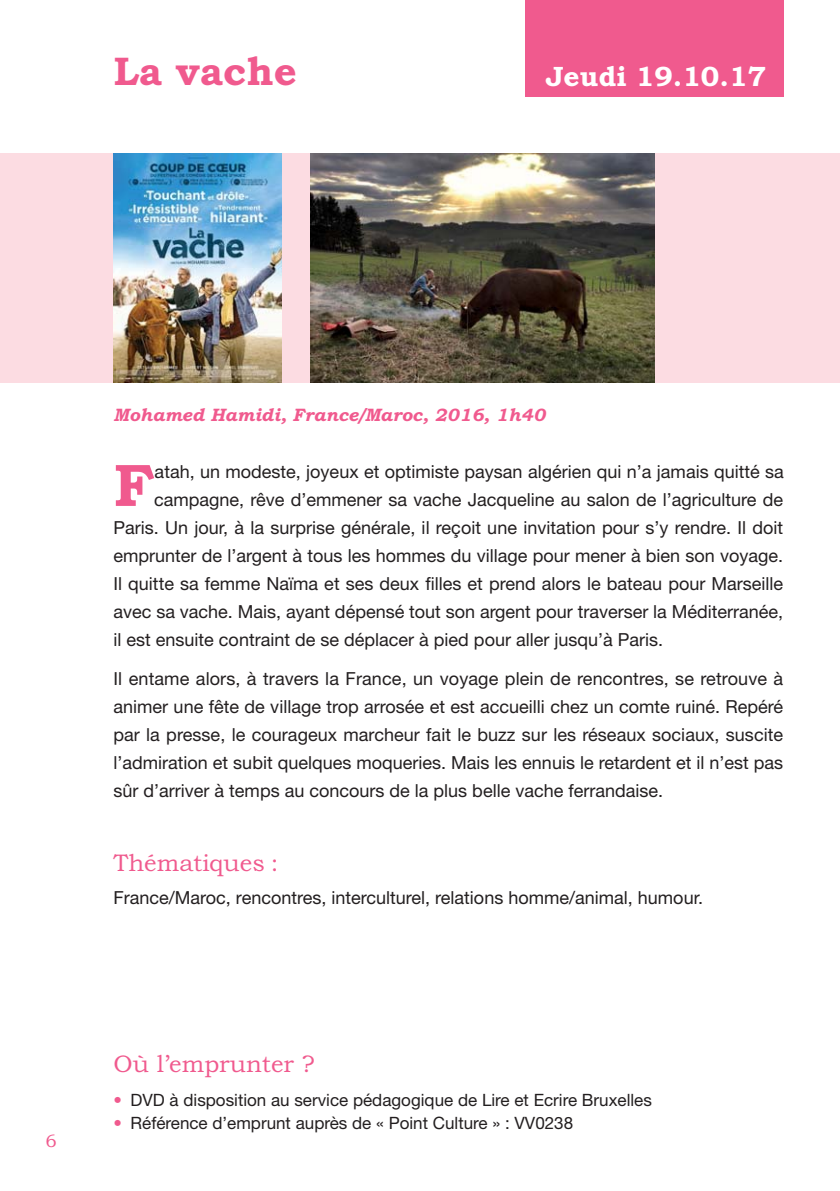
<style>
.page{position:relative;width:840px;height:1191px;background:#fff}
.page>*{position:absolute;margin:0;border:0;box-sizing:border-box;transform-origin:0 0}
.t1{font:700 60px "Bookman Old Style";color:#f05a8e}
.t2{font:700 40px "Bookman Old Style";color:#f05a8e}
.t3{font:700 28px "Bookman Old Style";color:#fff}
.t4{font:24px "Bookman Old Style";color:#f05a8e}
.t5{font:18px/28px "Helvetica Neue LT Std";color:#231f20;text-align:justify}
.t6{font:italic 700 18px "Bookman Old Style";color:#f05a8e}
.t7{font:18px "Bookman Old Style";color:#f05a8e}
.t8{font:17px "Helvetica Neue LT Std";color:#231f20}
.s1{color:#f05a8e}
</style>
<div class="page">
<div style="left:0;top:153px;width:839px;height:230px;background:#fcdce2"></div>
<div style="left:524px;top:0;width:258px;height:96px;background:#f05a8e"></div>
<hr style="left:839px;top:153px;width:1px;height:230px;background:#fcdce2">
<img style="left:310px;top:153px;width:344px;height:229px">
<img style="left:113px;top:153px;width:168px;height:230px">
<h2 class="t2" style="left:113px;top:57px;width:185px">La vache</h2>
<h3 class="t3" style="left:545px;top:66px;width:222px">Jeudi 19.10.17</h3>
<p class="t6" style="left:113px;top:408px;width:433px">Mohamed Hamidi, France/Maroc, 2016, 1h40</p>
<h1 class="t1" style="left:113px;top:463px;width:42px">F</h1>
<p class="t5" style="left:154px;top:459px;width:630px">atah, un modeste, joyeux et optimiste paysan algérien qui n’a jamais quitté sa</p>
<p class="t5" style="left:154px;top:487px;width:630px">campagne, rêve d’emmener sa vache Jacqueline au salon de l’agriculture de</p>
<p class="t5" style="left:113px;top:515px;width:670px">Paris. Un jour, à la surprise générale, il reçoit une invitation pour s’y rendre. Il doit</p>
<p class="t5" style="left:113px;top:543px;width:670px">emprunter de l’argent à tous les hommes du village pour mener à bien son voyage.</p>
<p class="t5" style="left:113px;top:571px;width:670px">Il quitte sa femme Naïma et ses deux filles et prend alors le bateau pour Marseille</p>
<p class="t5" style="left:113px;top:599px;width:670px">avec sa vache. Mais, ayant dépensé tout son argent pour traverser la Méditerranée,</p>
<p class="t5" style="left:113px;top:627px;width:551px">il est ensuite contraint de se déplacer à pied pour aller jusqu’à Paris.</p>
<p class="t5" style="left:113px;top:667px;width:671px">Il entame alors, à travers la France, un voyage plein de rencontres, se retrouve à animer une fête de village trop arrosée et est accueilli chez un comte ruiné. Repéré par la presse, le courageux marcheur fait le buzz sur les réseaux sociaux, suscite l’admiration et subit quelques moqueries. Mais les ennuis le retardent et il n’est pas sûr d’arriver à temps au concours de la plus belle vache ferrandaise.</p>
<h3 class="t4" style="left:113px;top:853px;width:166px">Thématiques :</h3>
<p class="t5" style="left:113px;top:886px;width:590px">France/Maroc, rencontres, interculturel, relations homme/animal, humour.</p>
<p class="t7" style="left:45px;top:1134px;width:13px">6</p>
<h3 class="t4" style="left:113px;top:1054px;width:203px">Où l’emprunter ?</h3>
<p class="t8" style="left:113px;top:1094px;width:539px"><span class="s1">•</span> DVD à disposition au service pédagogique de Lire et Ecrire Bruxelles</p>
<p class="t8" style="left:113px;top:1117px;width:461px"><span class="s1">•</span> Référence d’emprunt auprès de « Point Culture » : VV0238</p>
</div>
